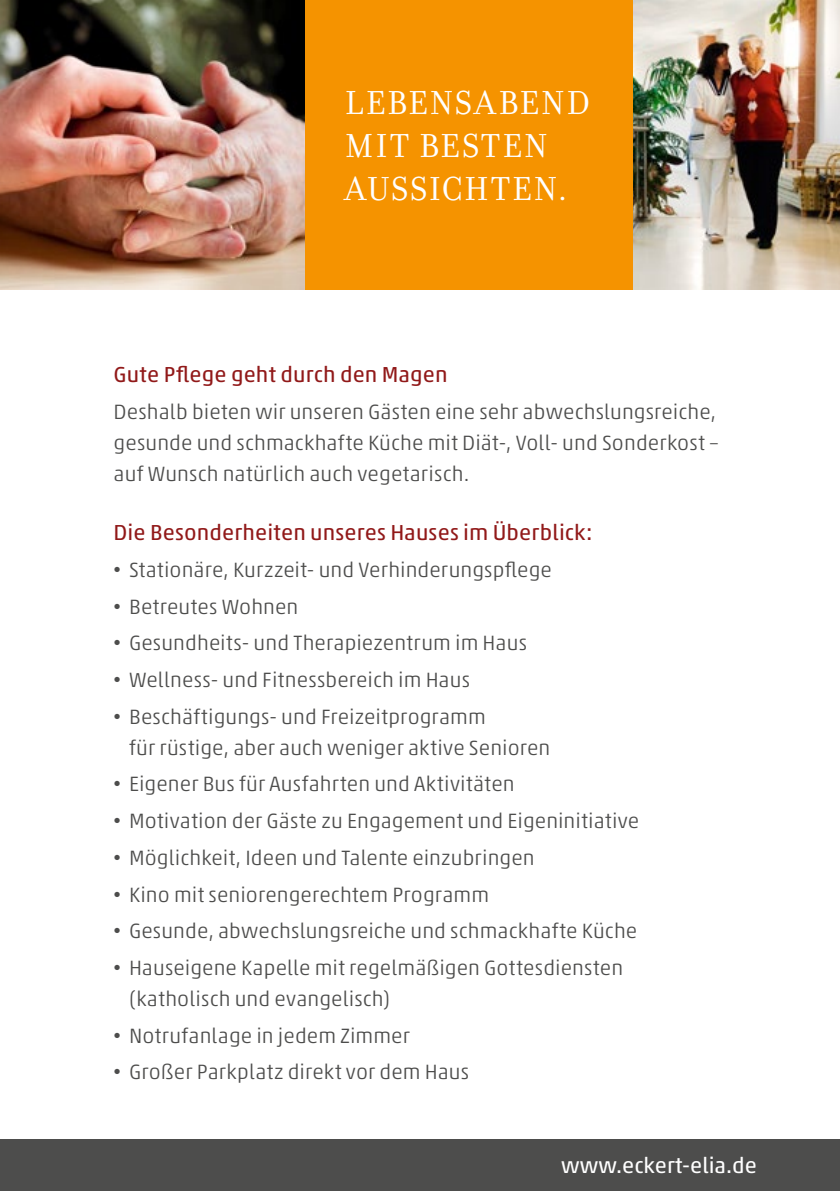
<style>
.page{position:relative;width:840px;height:1191px;background:#fff}
.page>*{position:absolute;margin:0;border:0;box-sizing:border-box;transform-origin:0 0}
.t1{font:35.8px/43px "Filosofia OT";letter-spacing:.055em;color:#fff}
.t2{font:22px "Akko Pro";letter-spacing:.005em;color:#911919}
.t3{font:22px "Akko Pro";color:#fff}
.t4{font:300 21px/31px "Akko Pro";letter-spacing:.005em;color:#4d4d4c}
.s1{font-family:"Arial";font-weight:400}
</style>
<div class="page">
<img style="left:632px;top:0;width:207px;height:289px">
<img style="left:0;top:0;width:305px;height:289px">
<div style="left:305px;top:0;width:327px;height:289px;background:#f59300"></div>
<div style="left:0;top:1140px;width:839px;height:51px;background:#4d4d4c"></div>
<h1 class="t1" style="left:345px;top:81px;width:243px">LEBENSABEND<br>MIT BESTEN<br>AUSSICHTEN.</h1>
<p class="t2" style="left:113px;top:361px;width:335px">Gute Pflege geht durch den Magen</p>
<p class="t4" style="left:113px;top:396px;width:606px">Deshalb bieten wir unseren Gästen eine sehr abwechslungsreiche, gesunde und schmackhafte Küche mit Diät-, Voll- und Sonderkost – auf Wunsch natürlich auch vegetarisch.</p>
<p class="t2" style="left:113px;top:519px;width:480px">Die Besonderheiten unseres Hauses im Überblick:</p>
<p class="t4" style="left:113px;top:554px;width:439px"><span class="s1">•</span> Stationäre, Kurzzeit- und Verhinderungspflege</p>
<p class="t4" style="left:113px;top:591px;width:186px"><span class="s1">•</span> Betreutes Wohnen</p>
<p class="t4" style="left:113px;top:627px;width:415px"><span class="s1">•</span> Gesundheits- und Therapiezentrum im Haus</p>
<p class="t4" style="left:113px;top:664px;width:358px"><span class="s1">•</span> Wellness- und Fitnessbereich im Haus</p>
<p class="t4" style="left:129px;top:701px;width:422px;text-indent:-15px"><span class="s1">•</span> Beschäftigungs- und Freizeitprogramm<br>für rüstige, aber auch weniger aktive Senioren</p>
<p class="t4" style="left:113px;top:768px;width:402px"><span class="s1">•</span> Eigener Bus für Ausfahrten und Aktivitäten</p>
<p class="t4" style="left:113px;top:805px;width:527px"><span class="s1">•</span> Motivation der Gäste zu Engagement und Eigeninitiative</p>
<p class="t4" style="left:113px;top:842px;width:422px"><span class="s1">•</span> Möglichkeit, Ideen und Talente einzubringen</p>
<p class="t4" style="left:113px;top:878px;width:377px"><span class="s1">•</span> Kino mit seniorengerechtem Programm</p>
<p class="t4" style="left:113px;top:915px;width:525px"><span class="s1">•</span> Gesunde, abwechslungsreiche und schmackhafte Küche</p>
<p class="t4" style="left:129px;top:952px;width:495px;text-indent:-15px"><span class="s1">•</span> Hauseigene Kapelle mit regelmäßigen Gottesdiensten (katholisch und evangelisch)</p>
<p class="t4" style="left:113px;top:1019px;width:298px"><span class="s1">•</span> Notrufanlage in jedem Zimmer</p>
<p class="t4" style="left:113px;top:1056px;width:357px"><span class="s1">•</span> Großer Parkplatz direkt vor dem Haus</p>
<p class="t3" style="left:561px;top:1152px;width:197px">www.eckert-elia.de</p>
</div>
